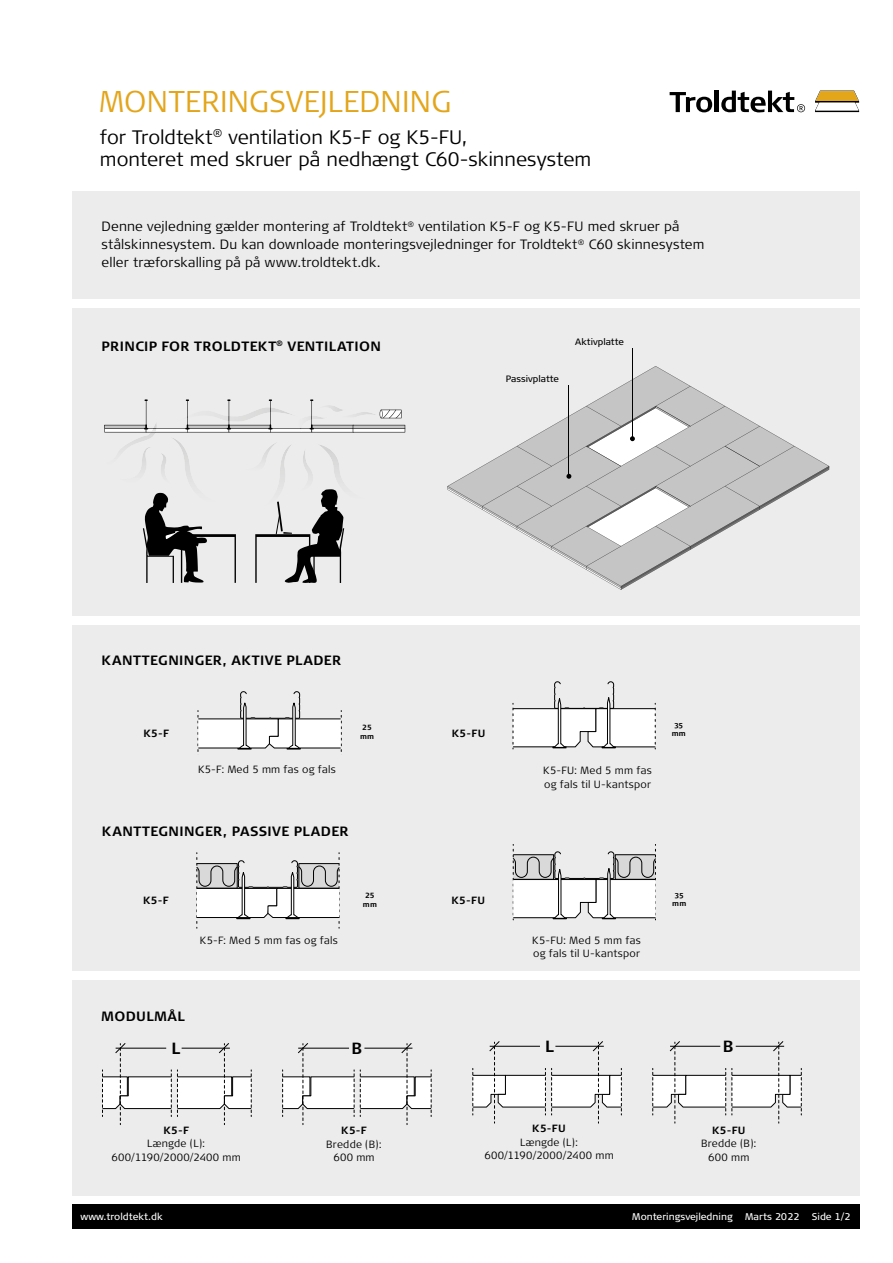
<style>
.page{position:relative;width:893px;height:1263px;background:#fff}
.page>*{position:absolute;margin:0;border:0;box-sizing:border-box;transform-origin:0 0}
.t1{font:300 30px "Signa Pro";letter-spacing:.01em;color:#e3a51a}
.t2{font:300 19.5px/22.5px "Signa Pro";color:#000}
.t3{font:700 16.2px "Signa Column";color:#000}
.t4{font:300 13.5px/18px "Signa Pro";letter-spacing:.01em;color:#000}
.t5{font:700 13.5px "Signa Pro";letter-spacing:.03em;color:#000}
.t6{font:300 10.5px/13.5px "Signa Pro";letter-spacing:.02em;color:#000;text-align:center}
.t7{font:700 10.5px "Signa Pro";letter-spacing:.03em;color:#000}
.t8{font:9.75px "Signa Pro";color:#fff}
.t9{font:9.3px "Signa Pro";color:#000}
.t10{font:700 7.5px/9px "Signa Pro";letter-spacing:.03em;color:#000;text-align:center}
</style>
<div class="page">
<svg style="left:815px;top:91px;width:44px;height:21px"></svg>
<svg style="left:669px;top:92px;width:43px;height:20px"></svg>
<hr style="left:714px;top:91px;width:4px;height:21px;background:#000">
<svg style="left:721px;top:91px;width:84px;height:21px"></svg>
<div style="left:72px;top:1204px;width:787px;height:25px;background:#000"></div>
<div style="left:72px;top:191px;width:787px;height:1005px;background:#ececec"></div>
<div style="left:0;top:616px;width:892px;height:8px;background:#fff"></div>
<div style="left:0;top:300px;width:892px;height:8px;background:#fff"></div>
<svg style="left:447px;top:366px;width:382px;height:224px"></svg>
<hr style="left:568px;top:385px;width:1px;height:91px;background:#000">
<hr style="left:632px;top:348px;width:1px;height:91px;background:#000">
<svg style="left:104px;top:399px;width:301px;height:184px"></svg>
<div style="left:6px;top:971px;width:886px;height:8px;background:#fff"></div>
<svg style="left:512px;top:681px;width:144px;height:69px"></svg>
<svg style="left:512px;top:844px;width:144px;height:77px"></svg>
<svg style="left:197px;top:691px;width:145px;height:64px"></svg>
<svg style="left:196px;top:852px;width:144px;height:77px"></svg>
<svg style="left:472px;top:1041px;width:150px;height:82px"></svg>
<hr style="left:555px;top:1046px;width:48px;height:1px;background:#000">
<hr style="left:489px;top:1046px;width:51px;height:1px;background:#000">
<svg style="left:652px;top:1041px;width:150px;height:82px"></svg>
<hr style="left:735px;top:1046px;width:49px;height:1px;background:#000">
<hr style="left:670px;top:1046px;width:50px;height:1px;background:#000">
<svg style="left:102px;top:1043px;width:150px;height:82px"></svg>
<hr style="left:182px;top:1048px;width:48px;height:1px;background:#000">
<hr style="left:116px;top:1048px;width:50px;height:1px;background:#000">
<svg style="left:282px;top:1043px;width:150px;height:82px"></svg>
<hr style="left:364px;top:1048px;width:48px;height:1px;background:#000">
<hr style="left:298px;top:1048px;width:51px;height:1px;background:#000">
<h1 class="t1" style="left:99px;top:89px;width:353px">MONTERINGSVEJLEDNING</h1>
<h2 class="t2" style="left:100px;top:127px;width:493px">for Troldtekt<sup>®</sup> ventilation K5-F og K5-FU,<br>monteret med skruer på nedhængt C60-skinnesystem</h2>
<p class="t4" style="left:102px;top:218px;width:604px">Denne vejledning gælder montering af Troldtekt<sup>®</sup> ventilation K5-F og K5-FU med skruer på stålskinnesystem. Du kan downloade monteringsvejledninger for Troldtekt<sup>®</sup> C60 skinnesystem eller træforskalling på på www.troldtekt.dk.</p>
<p class="t5" style="left:102px;top:339px;width:281px">PRINCIP FOR TROLDTEKT<sup>®</sup> VENTILATION</p>
<p class="t5" style="left:102px;top:654px;width:241px">KANTTEGNINGER, AKTIVE PLADER</p>
<p class="t9" style="left:506px;top:375px;width:54px">Passivplatte</p>
<p class="t9" style="left:575px;top:338px;width:50px">Aktivplatte</p>
<p class="t10" style="left:360px;top:723px;width:16px">25 mm</p>
<p class="t10" style="left:671px;top:721px;width:16px">35 mm</p>
<p class="t7" style="left:143px;top:728px;width:27px">K5-F</p>
<p class="t7" style="left:452px;top:728px;width:35px">K5-FU</p>
<p class="t6" style="left:198px;top:763px;width:139px">K5-F: Med 5 mm fas og fals</p>
<p class="t5" style="left:102px;top:824px;width:248px">KANTTEGNINGER, PASSIVE PLADER</p>
<p class="t6" style="left:543px;top:765px;width:110px;text-align:left">K5-FU: Med 5 mm fas og fals til U-kantspor</p>
<p class="t10" style="left:363px;top:891px;width:16px">25 mm</p>
<p class="t10" style="left:672px;top:890px;width:16px">35 mm</p>
<p class="t7" style="left:143px;top:895px;width:27px">K5-F</p>
<p class="t7" style="left:451px;top:895px;width:35px">K5-FU</p>
<p class="t6" style="left:200px;top:934px;width:139px">K5-F: Med 5 mm fas og fals</p>
<p class="t5" style="left:102px;top:1009px;width:85px">MODULMÅL</p>
<p class="t6" style="left:532px;top:934px;width:110px;text-align:left">K5-FU: Med 5 mm fas og fals til U-kantspor</p>
<h3 class="t3" style="left:171px;top:1039px;width:10px">L</h3>
<h3 class="t3" style="left:351px;top:1039px;width:12px">B</h3>
<h3 class="t3" style="left:545px;top:1037px;width:10px">L</h3>
<h3 class="t3" style="left:722px;top:1037px;width:12px">B</h3>
<p class="t7" style="left:163px;top:1125px;width:27px">K5-F</p>
<p class="t6" style="left:111px;top:1138px;width:131px">Længde (L):<br>600/1190/2000/2400 mm</p>
<p class="t7" style="left:341px;top:1125px;width:27px">K5-F</p>
<p class="t6" style="left:326px;top:1138px;width:57px">Bredde (B):<br>600 mm</p>
<p class="t7" style="left:532px;top:1123px;width:35px">K5-FU</p>
<p class="t6" style="left:484px;top:1136px;width:131px">Længde (L):<br>600/1190/2000/2400 mm</p>
<p class="t7" style="left:712px;top:1125px;width:35px">K5-FU</p>
<p class="t6" style="left:701px;top:1138px;width:57px">Bredde (B):<br>600 mm</p>
<p class="t8" style="left:81px;top:1212px;width:84px">www.troldtekt.dk</p>
<p class="t8" style="left:632px;top:1212px;width:102px">Monteringsvejledning</p>
<p class="t8" style="left:745px;top:1212px;width:56px">Marts 2022</p>
<p class="t8" style="left:811px;top:1212px;width:40px">Side 1/2</p>
</div>
